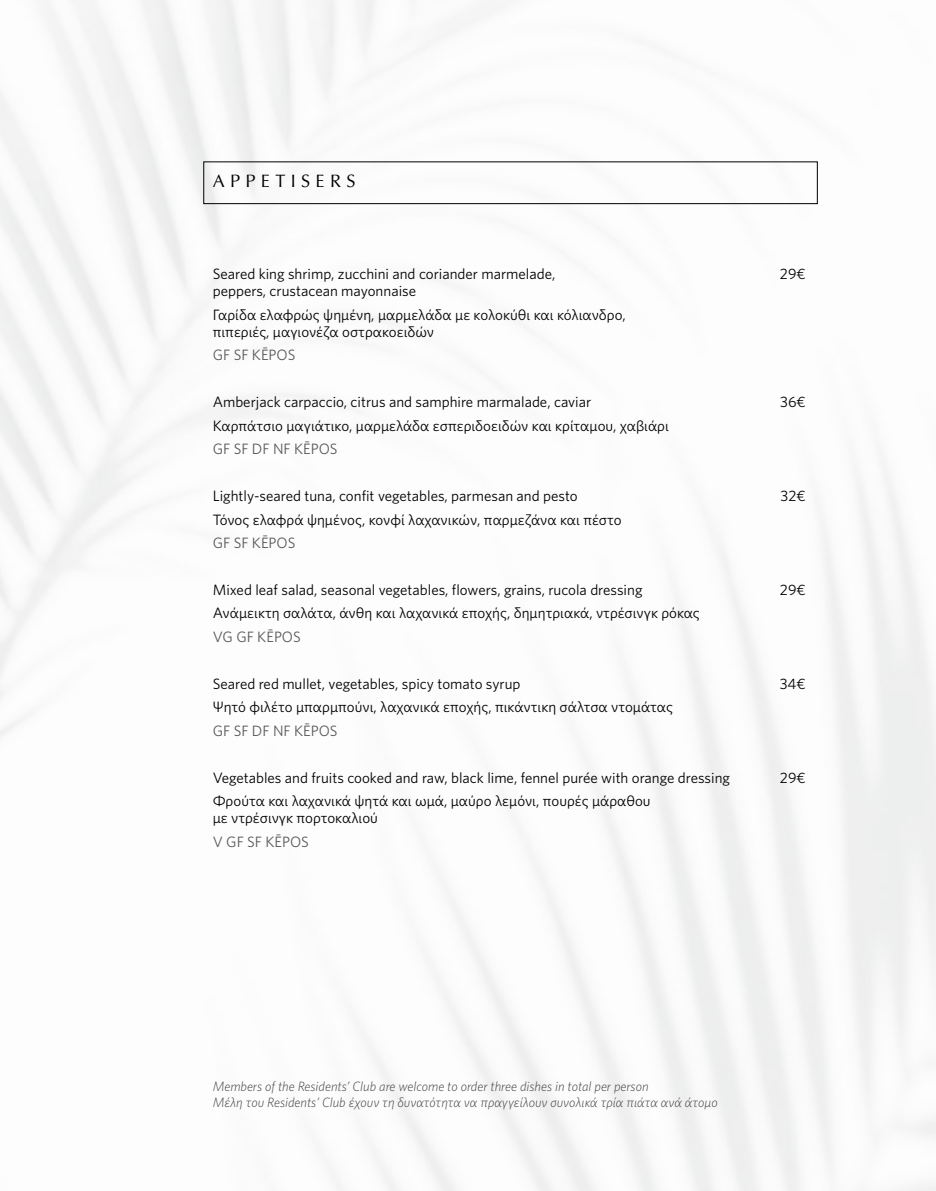
<style>
.page{position:relative;width:936px;height:1191px;background:#fff}
.page>*{position:absolute;margin:0;border:0;box-sizing:border-box;transform-origin:0 0}
.t1{font:18px "Optima";letter-spacing:.3em;color:#000}
.t2{font:15px/23.4px "Whitney";color:#000}
.t3{font:15px "Whitney";color:#58595b}
.t4{font:italic 300 13.5px/16.2px "Whitney";color:#414042}
</style>
<div class="page">
<img style="left:0;top:0;width:935px;height:1191px">
<div style="left:203px;top:162px;width:614px;height:42px;border:1px solid #000"></div>
<p class="t1" style="left:213px;top:170px;width:144px">APPETISERS</p>
<p class="t2" style="left:213px;top:262px;width:344px">Seared king shrimp, zucchini and coriander marmelade,</p>
<p class="t2" style="left:780px;top:262px;width:27px">29€</p>
<p class="t2" style="left:213px;top:279px;width:414px">peppers, crustacean mayonnaise<br>Γαρίδα ελαφρώς ψημένη, μαρμελάδα με κολοκύθι και κόλιανδρο,</p>
<p class="t2" style="left:213px;top:319px;width:223px">πιπεριές, μαγιονέζα οστρακοειδών</p>
<p class="t3" style="left:213px;top:345px;width:84px">GF SF KĒPOS</p>
<p class="t2" style="left:213px;top:390px;width:380px">Amberjack carpaccio, citrus and samphire marmalade, caviar</p>
<p class="t2" style="left:780px;top:390px;width:27px">36€</p>
<p class="t2" style="left:213px;top:413px;width:457px">Καρπάτσιο μαγιάτικο, μαρμελάδα εσπεριδοειδών και κρίταμου, χαβιάρι</p>
<p class="t3" style="left:213px;top:439px;width:126px">GF SF DF NF KĒPOS</p>
<p class="t2" style="left:213px;top:484px;width:366px">Lightly-seared tuna, confit vegetables, parmesan and pesto</p>
<p class="t2" style="left:780px;top:484px;width:26px">32€</p>
<p class="t2" style="left:213px;top:507px;width:410px">Τόνος ελαφρά ψημένος, κονφί λαχανικών, παρμεζάνα και πέστο</p>
<p class="t3" style="left:213px;top:533px;width:84px">GF SF KĒPOS</p>
<p class="t2" style="left:213px;top:577px;width:431px">Mixed leaf salad, seasonal vegetables, flowers, grains, rucola dressing</p>
<p class="t2" style="left:780px;top:577px;width:27px">29€</p>
<p class="t2" style="left:213px;top:601px;width:488px">Ανάμεικτη σαλάτα, άνθη και λαχανικά εποχής, δημητριακά, ντρέσινγκ ρόκας</p>
<p class="t3" style="left:213px;top:627px;width:90px">VG GF KĒPOS</p>
<p class="t2" style="left:213px;top:671px;width:309px">Seared red mullet, vegetables, spicy tomato syrup</p>
<p class="t2" style="left:779px;top:671px;width:27px">34€</p>
<p class="t2" style="left:213px;top:695px;width:461px">Ψητό φιλέτο μπαρμπούνι, λαχανικά εποχής, πικάντικη σάλτσα ντομάτας</p>
<p class="t3" style="left:213px;top:720px;width:126px">GF SF DF NF KĒPOS</p>
<p class="t2" style="left:213px;top:765px;width:519px">Vegetables and fruits cooked and raw, black lime, fennel purée with orange dressing</p>
<p class="t2" style="left:780px;top:765px;width:27px">29€</p>
<p class="t2" style="left:213px;top:792px;width:439px;line-height:17.1px">Φρούτα και λαχανικά ψητά και ωμά, μαύρο λεμόνι, πουρές μάραθου με ντρέσινγκ πορτοκαλιού</p>
<p class="t3" style="left:213px;top:831px;width:98px">V GF SF KĒPOS</p>
<p class="t4" style="left:213px;top:1078px;width:506px">Members of the Residents’ Club are welcome to order three dishes in total per person<br>Μέλη του Residents’ Club έχουν τη δυνατότητα να πραγγείλουν συνολικά τρία πιάτα ανά άτομο</p>
</div>
